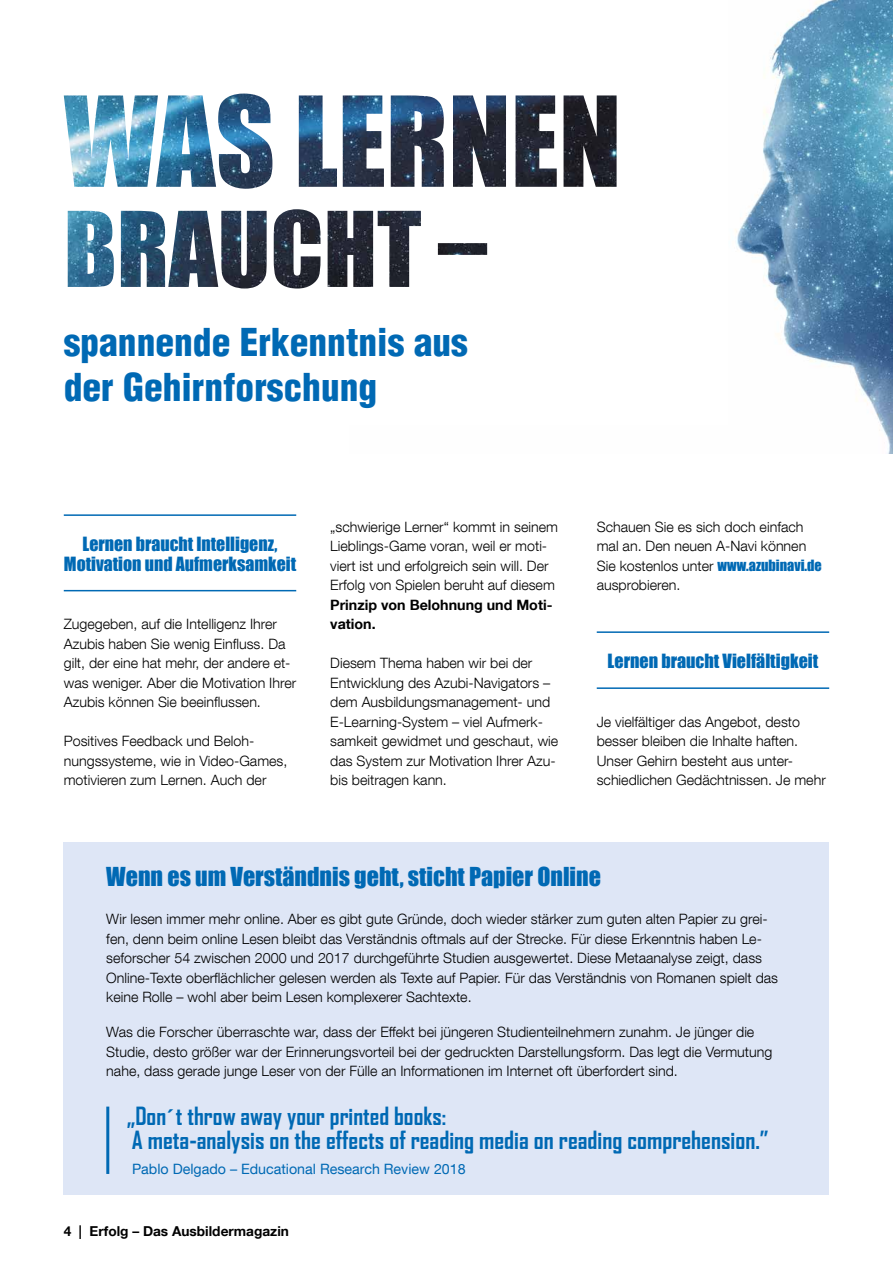
<style>
.page{position:relative;width:893px;height:1263px;background:#fff}
.page>*{position:absolute;margin:0;border:0;box-sizing:border-box;transform-origin:0 0}
.t1{font:900 condensed 37.5px/45px "Helvetica";color:#0069b4}
.t2{font:700 24px/24px "Agency FB";color:#0069b4}
.t3{font:24px "Impact";color:#0069b4}
.t4{font:18px/19.5px "Impact";color:#0069b4;text-align:center}
.t5{font:300 14.25px/19.5px "Helvetica Neue LT Com";color:#000}
.t6{font:14.25px "Helvetica Neue LT Com";color:#0069b4}
.t7{font:700 14.25px/19.5px "Helvetica Neue LT Com";color:#000}
.t8{font:700 13.65px "Helvetica Neue LT Com";color:#000}
.s1{font-family:"Impact";font-weight:400;color:#0069b4}
</style>
<div class="page">
<img style="left:735px;top:0;width:158px;height:454px">
<hr style="left:64px;top:514px;width:232px;height:2px;background:#0069b4">
<hr style="left:64px;top:590px;width:232px;height:1px;background:#0069b4">
<hr style="left:597px;top:631px;width:232px;height:2px;background:#0069b4">
<hr style="left:597px;top:687px;width:232px;height:2px;background:#0069b4">
<img style="left:64px;top:94px;width:553px;height:195px">
<div style="left:64px;top:842px;width:765px;height:353px;background:#dee6f6"></div>
<hr style="left:106px;top:1106px;width:3px;height:68px;background:#0069b4">
<h1 class="t1" style="left:64px;top:320px;width:406px">spannende Erkenntnis aus der Gehirnforschung</h1>
<p class="t4" style="left:64px;top:534px;width:234px">Lernen braucht Intelligenz,<br>Motivation und Aufmerksamkeit</p>
<p class="t5" style="left:64px;top:614px;width:234px">Zugegeben, auf die Intelligenz Ihrer Azubis haben Sie wenig Einfluss. Da gilt, der eine hat mehr, der andere et&shy;was weniger. Aber die Motivation Ihrer Azubis können Sie beeinflussen.</p>
<p class="t5" style="left:64px;top:731px;width:225px">Positives Feedback und Beloh&shy;nungssysteme, wie in Video-Games, motivieren zum Lernen. Auch der</p>
<p class="t5" style="left:330px;top:517px;width:229px">„schwierige Lerner“ kommt in seinem Lieblings-Game voran, weil er moti&shy;viert ist und erfolgreich sein will. Der Erfolg von Spielen beruht auf diesem</p>
<p class="t7" style="left:330px;top:594px;width:224px">Prinzip von Belohnung und Moti&shy;vation.</p>
<p class="t5" style="left:330px;top:653px;width:230px">Diesem Thema haben wir bei der<br>Entwicklung des Azubi-Navigators – dem Ausbildungsmanagement- und<br>E-Learning-System – viel Aufmerk&shy;samkeit gewidmet und geschaut, wie das System zur Motivation Ihrer Azu&shy;bis beitragen kann.</p>
<p class="t5" style="left:597px;top:517px;width:227px">Schauen Sie es sich doch einfach mal an. Den neuen A-Navi können<br>Sie kostenlos unter <span class="s1">www.azubinavi.de </span>ausprobieren.</p>
<p class="t4" style="left:608px;top:651px;width:212px">Lernen braucht Vielfältigkeit</p>
<p class="t5" style="left:597px;top:712px;width:231px">Je vielfältiger das Angebot, desto besser bleiben die Inhalte haften.<br>Unser Gehirn besteht aus unter&shy;schiedlichen Gedächtnissen. Je mehr</p>
<h2 class="t3" style="left:106px;top:858px;width:496px">Wenn es um Verständnis geht, sticht Papier Online</h2>
<p class="t5" style="left:106px;top:909px;width:673px">Wir lesen immer mehr online. Aber es gibt gute Gründe, doch wieder stärker zum guten alten Papier zu grei&shy;fen, denn beim online Lesen bleibt das Verständnis oftmals auf der Strecke. Für diese Erkenntnis haben Le&shy;seforscher 54 zwischen 2000 und 2017 durchgeführte Studien ausgewertet. Diese Metaanalyse zeigt, dass Online-Texte oberflächlicher gelesen werden als Texte auf Papier. Für das Verständnis von Romanen spielt das keine Rolle – wohl aber beim Lesen komplexerer Sachtexte.</p>
<p class="t5" style="left:106px;top:1022px;width:667px">Was die Forscher überraschte war, dass der Effekt bei jüngeren Studienteilnehmern zunahm. Je jünger die<br>Studie, desto größer war der Erinnerungsvorteil bei der gedruckten Darstellungsform. Das legt die Vermutung nahe, dass gerade junge Leser von der Fülle an Informationen im Internet oft überfordert sind.</p>
<h2 class="t2" style="left:127px;top:1103px;width:643px">„Don´t throw away your printed books:<br>A meta-analysis on the effects of reading media on reading comprehension.”</h2>
<p class="t6" style="left:132px;top:1160px;width:335px">Pablo Delgado – Educational Research Review 2018</p>
<p class="t8" style="left:64px;top:1222px;width:227px">4 | Erfolg – Das Ausbildermagazin</p>
</div>
